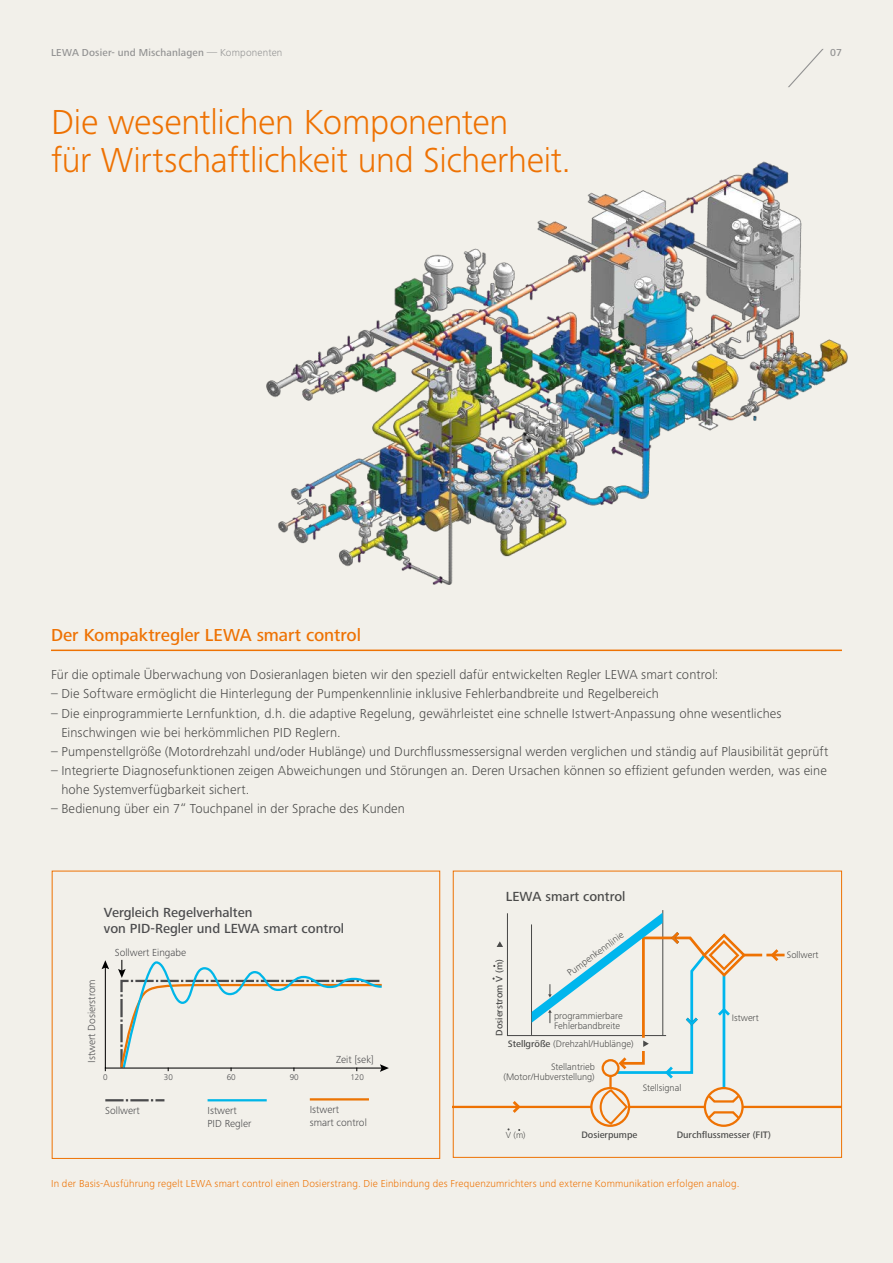
<style>
.page{position:relative;width:893px;height:1263px;background:#f2f0ea}
.page>*{position:absolute;margin:0;border:0;box-sizing:border-box;transform-origin:0 0}
.t1{font:300 36px/38.2px "Frutiger Next LTW1 G";letter-spacing:-.01em;color:#ee7203}
.t2{font:500 18px "Frutiger Next LTW1 G";letter-spacing:-.005em;color:#ee7203}
.t3{font:500 13.65px/15.5px "Frutiger Next LTW1 G";color:#4b4b4d}
.t4{font:500 13.65px "Frutiger Next LTW1 G";color:#4a4a49}
.t5{font:300 13.5px/19.2px "Frutiger Next LTW1 G";letter-spacing:.01em;color:#4a4a49}
.t6{font:300 10.65px/12.3px "Frutiger Next LTW1 G";color:#4b4b4d}
.t7{font:300 10.5px "Frutiger Next LTW1 G";letter-spacing:.015em;color:#ee7203}
.t8{font:500 10.5px "Frutiger Next LTW1 G";letter-spacing:.015em;color:#929292}
.t9{font:300 9.75px/9.8px "Frutiger Next LTW1 G";color:#4a4a49;text-align:right}
.t10{font:500 9.75px "Frutiger Next LTW1 G";color:#4a4a49}
.t11{font:300 9.15px "Frutiger Next LTW1 G";color:#4a4a49}
.t12{font:300 8.55px "Frutiger Next LTW1 G";color:#4b4b4d}
.s1{font-weight:300}
.s2{font-weight:500}
</style>
<div class="page">
<img style="left:266px;top:161px;width:582px;height:424px">
<hr style="left:51px;top:649px;width:791px;height:2px;background:#ee7203">
<svg style="left:788px;top:49px;width:36px;height:39px"></svg>
<hr style="left:310px;top:1098px;width:59px;height:2px;background:#ec7404">
<hr style="left:208px;top:1099px;width:59px;height:2px;background:#00b6e8">
<svg style="left:105px;top:1099px;width:59px;height:2px"></svg>
<svg style="left:102px;top:960px;width:287px;height:112px"></svg>
<div style="left:52px;top:871px;width:388px;height:288px;border:1px solid #ee7203"></div>
<hr style="left:662px;top:910px;width:1px;height:126px;background:#4a4a49">
<hr style="left:453px;top:1106px;width:138px;height:2px;background:#ee7203">
<hr style="left:743px;top:1106px;width:99px;height:2px;background:#ee7203">
<svg style="left:492px;top:912px;width:293px;height:219px"></svg>
<div style="left:453px;top:871px;width:389px;height:287px;border:1px solid #ee7203"></div>
<p class="t8" style="left:51px;top:47px;width:233px">LEWA Dosier- und Mischanlagen <span class="s1">— Komponenten</span></p>
<p class="t8" style="left:830px;top:47px;width:13px">07</p>
<h1 class="t1" style="left:51px;top:103px;width:522px">Die wesentlichen Komponenten<br>für Wirtschaftlichkeit und Sicherheit.</h1>
<h2 class="t2" style="left:51px;top:625px;width:312px">Der Kompaktregler LEWA smart control</h2>
<p class="t5" style="left:51px;top:665px;width:669px">Für die optimale Überwachung von Dosieranlagen bieten wir den speziell dafür entwickelten Regler LEWA smart control:</p>
<p class="t5" style="left:51px;top:684px;width:609px">– Die Software ermöglicht die Hinterlegung der Pumpenkennlinie inklusive Fehlerbandbreite und Regelbereich</p>
<p class="t5" style="left:61px;top:703px;width:722px;text-indent:-10px">– Die einprogrammierte Lernfunktion, d.h. die adaptive Regelung, gewährleistet eine schnelle Istwert-Anpassung ohne wesentliches<br>Einschwingen wie bei herkömmlichen PID Reglern.</p>
<p class="t5" style="left:51px;top:742px;width:779px">– Pumpenstellgröße (Motordrehzahl und/oder Hublänge) und Durchflussmessersignal werden verglichen und ständig auf Plausibilität geprüft</p>
<p class="t5" style="left:61px;top:761px;width:767px;text-indent:-10px">– Integrierte Diagnosefunktionen zeigen Abweichungen und Störungen an. Deren Ursachen können so effizient gefunden werden, was eine hohe Systemverfügbarkeit sichert.</p>
<p class="t5" style="left:51px;top:799px;width:355px">– Bedienung über ein 7“ Touchpanel in der Sprache des Kunden</p>
<p class="t6" style="left:86px;top:1063px;width:85px;rotate:-90deg">Istwert Dosierstrom</p>
<p class="t4" style="left:506px;top:888px;width:121px">LEWA smart control</p>
<p class="t9" style="left:565px;top:969px;width:69px;rotate:-36deg">Pumpenkennlinie</p>
<p class="t3" style="left:104px;top:905px;width:242px">Vergleich Regelverhalten<br>von PID-Regler und LEWA smart control</p>
<p class="t6" style="left:115px;top:946px;width:73px">Sollwert Eingabe</p>
<p class="t9" style="left:787px;top:950px;width:33px">Sollwert</p>
<p class="t10" style="left:494px;top:1036px;width:78px;rotate:-90deg">Dosierstrom V (m)</p>
<p class="t9" style="left:554px;top:1011px;width:70px;line-height:10.2px;text-align:left">programmierbare<br>Fehlerbandbreite</p>
<p class="t9" style="left:508px;top:1039px;width:127px"><span class="s2">Stellgröße</span> (Drehzahl/Hublänge)</p>
<p class="t9" style="left:732px;top:1012px;width:28px">Istwert</p>
<p class="t6" style="left:336px;top:1053px;width:39px">Zeit [sek]</p>
<p class="t12" style="left:103px;top:1073px;width:6px">0</p>
<p class="t12" style="left:164px;top:1073px;width:11px">30</p>
<p class="t12" style="left:227px;top:1073px;width:11px">60</p>
<p class="t12" style="left:290px;top:1073px;width:11px">90</p>
<p class="t12" style="left:350px;top:1073px;width:15px">120</p>
<p class="t6" style="left:105px;top:1104px;width:36px">Sollwert</p>
<p class="t6" style="left:208px;top:1104px;width:45px">Istwert<br>PID Regler</p>
<p class="t6" style="left:310px;top:1103px;width:59px">Istwert<br>smart control</p>
<p class="t9" style="left:503px;top:1062px;width:93px">Stellantrieb (Motor/Hubverstellung)</p>
<p class="t9" style="left:643px;top:1083px;width:40px">Stellsignal</p>
<p class="t11" style="left:506px;top:1129px;width:21px">V (m)</p>
<p class="t10" style="left:581px;top:1129px;width:58px">Dosierpumpe</p>
<p class="t10" style="left:677px;top:1129px;width:96px">Durchflussmesser (FIT)</p>
<p class="t7" style="left:51px;top:1177px;width:690px">In der Basis-Ausführung regelt LEWA smart control einen Dosierstrang. Die Einbindung des Frequenzumrichters und externe Kommunikation erfolgen analog.</p>
</div>
